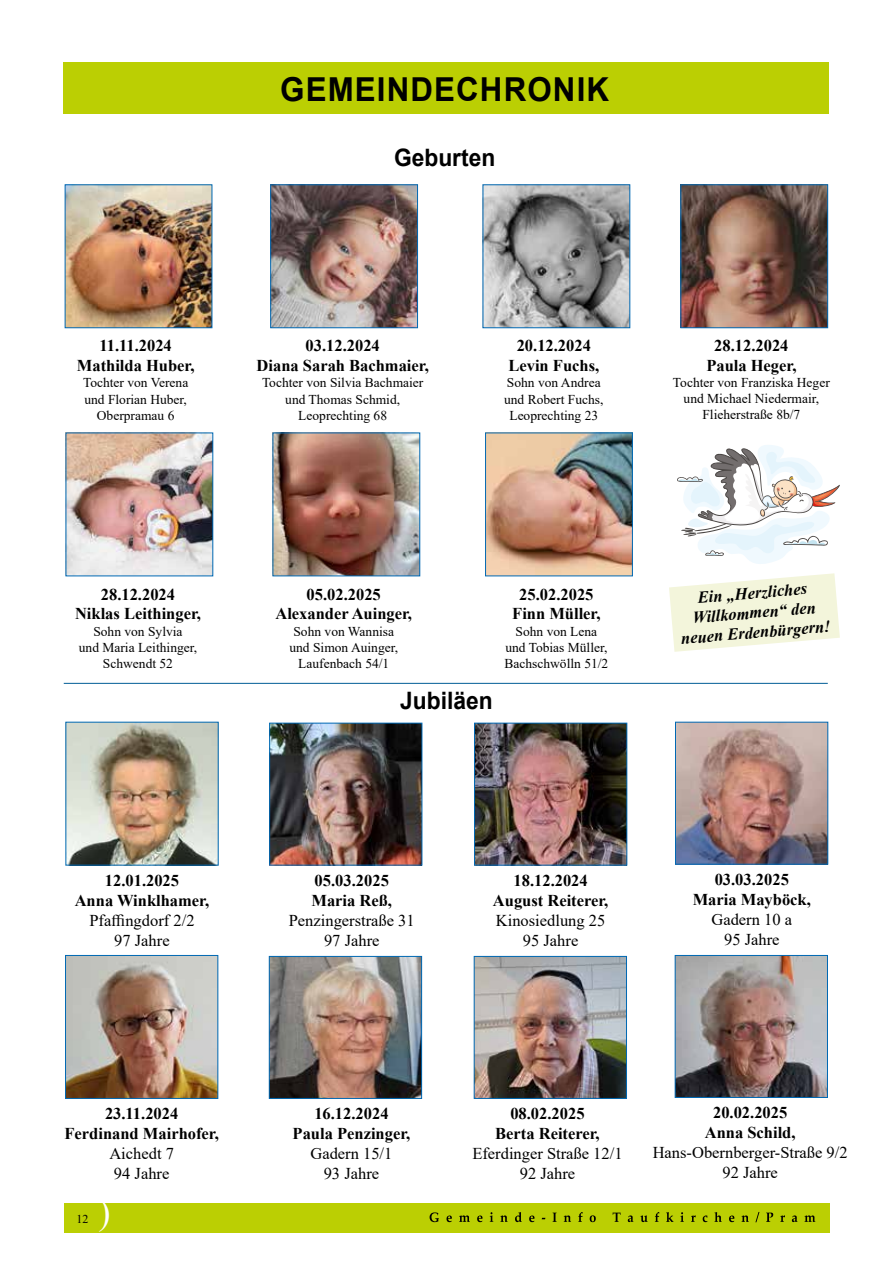
<style>
.page{position:relative;width:893px;height:1263px;background:#fff}
.page>*{position:absolute;margin:0;border:0;box-sizing:border-box;transform-origin:0 0}
.t1{font:36px "Times New Roman";color:#fff}
.t2{font:700 33px "Arial";letter-spacing:.035em;color:#000;scale:.95 1}
.t3{font:700 24px "Arial";color:#000;scale:.95 1}
.t4{font:700 16.5px/19.8px "Times New Roman";color:#000;text-align:center}
.t5{font:16.5px/19.8px "Times New Roman";color:#000;text-align:center}
.t6{font:italic 700 16.5px/19.8px "Times New Roman";color:#000;text-align:center}
.t7{font:13.5px/16.2px "Times New Roman";color:#000;text-align:center}
.t8{font:12px "Times New Roman";color:#000}
</style>
<div class="page">
<div style="left:64px;top:1203px;width:765px;height:30px;background:#bbcf03"></div>
<svg style="left:430px;top:1212px;width:385px;height:10px"></svg>
<svg style="left:677px;top:445px;width:163px;height:119px"></svg>
<div style="left:64px;top:63px;width:765px;height:51px;background:#bbcf03"></div>
<img style="left:67px;top:724px;width:150px;height:139px">
<img style="left:476px;top:725px;width:149px;height:138px">
<div style="left:474px;top:723px;width:153px;height:142px;border:1px solid #0069b4"></div>
<img style="left:485px;top:186px;width:143px;height:140px">
<div style="left:483px;top:184px;width:147px;height:144px;border:1px solid #0069b4"></div>
<img style="left:275px;top:435px;width:143px;height:139px">
<img style="left:487px;top:435px;width:144px;height:139px">
<div style="left:485px;top:433px;width:148px;height:143px;border:1px solid #0069b4"></div>
<img style="left:677px;top:724px;width:149px;height:138px">
<div style="left:675px;top:722px;width:153px;height:142px;border:1px solid #0069b4"></div>
<img style="left:271px;top:725px;width:149px;height:138px">
<div style="left:269px;top:723px;width:153px;height:142px;border:1px solid #0069b4"></div>
<img style="left:67px;top:186px;width:143px;height:140px">
<div style="left:65px;top:184px;width:147px;height:144px;border:1px solid #0069b4"></div>
<img style="left:682px;top:186px;width:144px;height:140px">
<div style="left:680px;top:184px;width:148px;height:144px;border:1px solid #0069b4"></div>
<img style="left:272px;top:186px;width:144px;height:140px">
<div style="left:270px;top:184px;width:148px;height:144px;border:1px solid #0069b4"></div>
<img style="left:68px;top:435px;width:143px;height:139px">
<svg style="left:669px;top:573px;width:171px;height:79px"></svg>
<hr style="left:64px;top:683px;width:764px;height:1px;background:#005d96">
<img style="left:67px;top:957px;width:149px;height:140px">
<div style="left:65px;top:955px;width:153px;height:144px;border:1px solid #0069b4"></div>
<img style="left:476px;top:958px;width:149px;height:139px">
<div style="left:474px;top:956px;width:153px;height:143px;border:1px solid #0069b4"></div>
<img style="left:677px;top:957px;width:149px;height:139px">
<div style="left:675px;top:955px;width:153px;height:143px;border:1px solid #0069b4"></div>
<img style="left:271px;top:958px;width:149px;height:139px">
<div style="left:269px;top:956px;width:153px;height:143px;border:1px solid #0069b4"></div>
<h2 class="t2" style="left:280px;top:66px;width:348px">GEMEINDECHRONIK</h2>
<h3 class="t3" style="left:394px;top:141px;width:108px">Geburten</h3>
<p class="t4" style="left:77px;top:335px;width:119px">11.11.2024<br>Mathilda Huber,</p>
<p class="t7" style="left:83px;top:374px;width:107px">Tochter von Verena und Florian Huber,<br>Oberpramau 6</p>
<p class="t4" style="left:257px;top:335px;width:174px">03.12.2024<br>Diana Sarah Bachmaier,</p>
<p class="t7" style="left:262px;top:374px;width:163px">Tochter von Silvia Bachmaier und Thomas Schmid,<br>Leoprechting 68</p>
<p class="t4" style="left:508px;top:335px;width:92px">20.12.2024<br>Levin Fuchs,</p>
<p class="t7" style="left:504px;top:374px;width:101px">Sohn von Andrea und Robert Fuchs,<br>Leoprechting 23</p>
<p class="t4" style="left:75px;top:584px;width:127px">28.12.2024<br>Niklas Leithinger,</p>
<p class="t7" style="left:79px;top:623px;width:120px">Sohn von Sylvia<br>und Maria Leithinger,<br>Schwendt 52</p>
<p class="t4" style="left:275px;top:584px;width:138px">05.02.2025<br>Alexander Auinger,</p>
<p class="t7" style="left:289px;top:623px;width:110px">Sohn von Wannisa und Simon Auinger,<br>Laufenbach 54/1</p>
<h3 class="t3" style="left:400px;top:683px;width:99px">Jubiläen</h3>
<p class="t4" style="left:512px;top:584px;width:90px">25.02.2025<br>Finn Müller,</p>
<p class="t7" style="left:504px;top:623px;width:105px">Sohn von Lena und Tobias Müller,<br>Bachschwölln 51/2</p>
<p class="t4" style="left:706px;top:335px;width:92px">28.12.2024<br>Paula Heger,</p>
<p class="t7" style="left:673px;top:374px;width:158px">Tochter von Franziska Heger und Michael Niedermair,<br>Flieherstraße 8b/7</p>
<p class="t6" style="left:677px;top:589px;width:151px;rotate:-5deg">Ein „Herzliches<br>Willkommen“ den neuen Erdenbürgern!</p>
<p class="t4" style="left:75px;top:870px;width:136px">12.01.2025<br>Anna Winklhamer,</p>
<p class="t5" style="left:89px;top:910px;width:107px">Pfaffingdorf 2/2<br>97 Jahre</p>
<p class="t4" style="left:65px;top:1103px;width:156px">23.11.2024<br>Ferdinand Mairhofer,</p>
<p class="t5" style="left:109px;top:1143px;width:66px;text-align:left">Aichedt 7<br>94 Jahre</p>
<p class="t8" style="left:76px;top:1210px;width:13px">12</p>
<h1 class="t1" style="left:98px;top:1186px;width:13px">)</h1>
<p class="t4" style="left:311px;top:870px;width:82px;text-align:left">05.03.2025<br>Maria Reß,</p>
<p class="t5" style="left:289px;top:910px;width:128px">Penzingerstraße 31<br>97 Jahre</p>
<p class="t4" style="left:493px;top:870px;width:117px">18.12.2024<br>August Reiterer,</p>
<p class="t5" style="left:496px;top:910px;width:111px">Kinosiedlung 25<br>95 Jahre</p>
<p class="t4" style="left:693px;top:869px;width:120px">03.03.2025<br>Maria Mayböck,</p>
<p class="t5" style="left:711px;top:909px;width:82px">Gadern 10 a<br>95 Jahre</p>
<p class="t4" style="left:293px;top:1103px;width:119px">16.12.2024<br>Paula Penzinger,</p>
<p class="t5" style="left:310px;top:1143px;width:84px">Gadern 15/1<br>93 Jahre</p>
<p class="t4" style="left:495px;top:1103px;width:106px">08.02.2025<br>Berta Reiterer,</p>
<p class="t5" style="left:472px;top:1143px;width:152px">Eferdinger Straße 12/1<br>92 Jahre</p>
<p class="t4" style="left:705px;top:1102px;width:92px">20.02.2025<br>Anna Schild,</p>
<p class="t5" style="left:653px;top:1142px;width:197px">Hans-Obernberger-Straße 9/2<br>92 Jahre</p>
</div>
